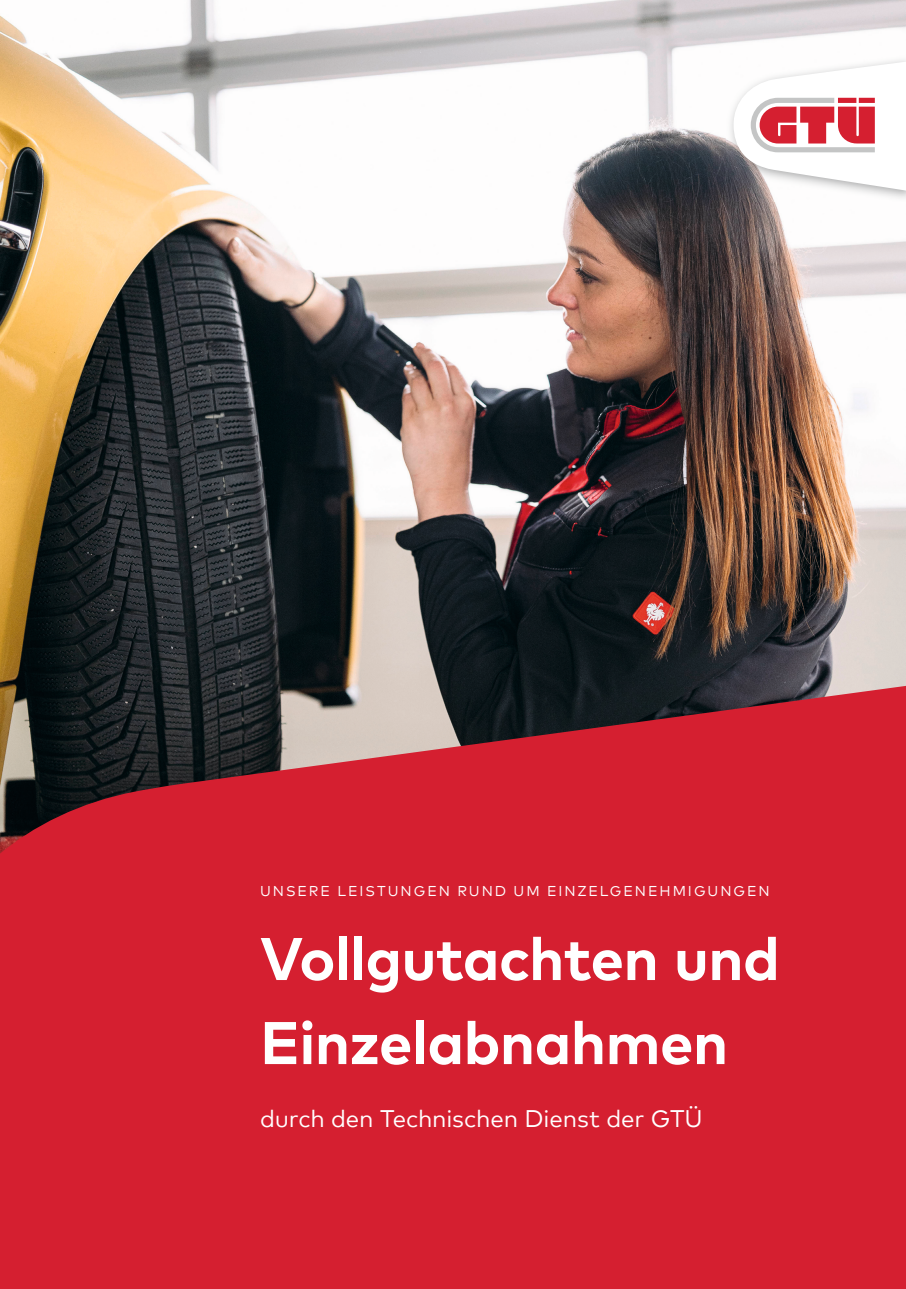
<style>
.page{position:relative;width:906px;height:1289px;background:#fff}
.page>*{position:absolute;margin:0;border:0;box-sizing:border-box;transform-origin:0 0}
.t1{font:700 60px/84px "Mark Pro";letter-spacing:-.01em;color:#fff}
.t2{font:24px "Mark Pro";letter-spacing:-.005em;color:#fff}
.t3{font:14.25px "Mark Pro";letter-spacing:.135em;color:#fff}
</style>
<div class="page">
<img style="left:0;top:0;width:906px;height:686px">
<svg style="left:0;top:686px;width:906px;height:602px;background:#c52332"></svg>
<img style="left:726px;top:56px;width:180px;height:146px">
<svg style="left:733px;top:62px;width:173px;height:128px"></svg>
<p class="t3" style="left:260px;top:880px;width:511px">UNSERE LEISTUNGEN RUND UM EINZELGENEHMIGUNGEN</p>
<h1 class="t1" style="left:260px;top:911px;width:521px">Vollgutachten und<br>Einzelabnahmen</h1>
<h2 class="t2" style="left:260px;top:1100px;width:444px">durch den Technischen Dienst der GTÜ</h2>
</div>
